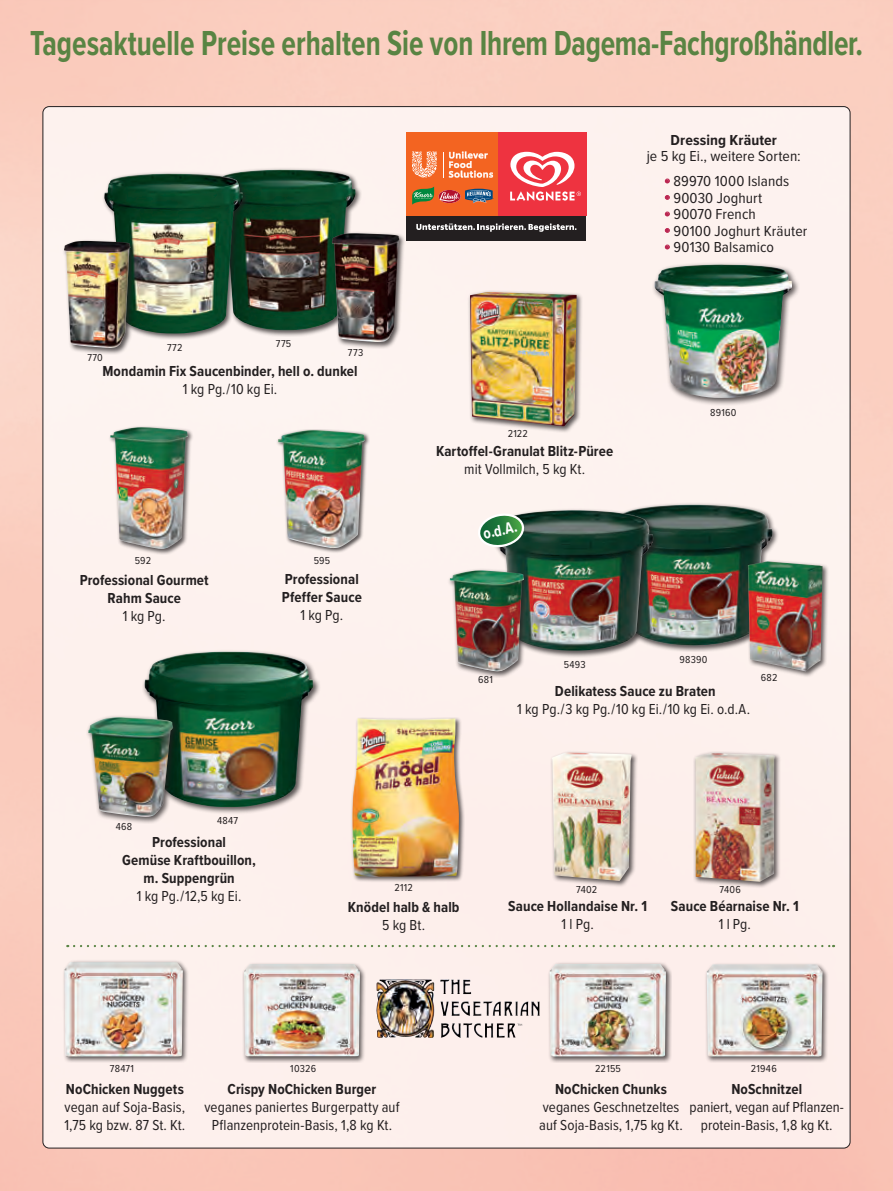
<style>
.page{position:relative;width:893px;height:1191px;background:#fff}
.page>*{position:absolute;margin:0;border:0;box-sizing:border-box;transform-origin:0 0}
.t1{font:700 36px "Proxima Nova Cond";color:#598443;scale:.84 1}
.t2{font:700 16.5px "Proxima Nova Cond";color:#fff;scale:.9 1}
.t3{font:700 15px/18px "Proxima Nova Cond";letter-spacing:.005em;color:#231f20;text-align:center}
.t4{font:15px/18px "Proxima Nova Cond";letter-spacing:.005em;color:#231f20}
.t5{font:15px "Proxima Nova Cond";letter-spacing:.005em;color:#231f20;scale:1.05 1}
.t6{font:700 15px "Proxima Nova Cond";letter-spacing:.005em;color:#231f20;scale:1.06 1}
.t7{font:10.5px "Proxima Nova Cond";letter-spacing:.025em;color:#231f20;scale:1.05 1}
.s1{font-weight:900;color:#bb2651}
</style>
<div class="page">
<img style="left:0;top:0;width:893px;height:1191px">
<div style="left:43px;top:107px;width:807px;height:1041px;background:#fdf1ee;border-radius:6px"></div>
<div style="left:406px;top:133px;width:92px;height:83px;background:#f36421"></div>
<div style="left:406px;top:216px;width:180px;height:25px;background:#231f20"></div>
<div style="left:498px;top:133px;width:88px;height:83px;background:#ee3340"></div>
<svg style="left:510px;top:152px;width:71px;height:49px"></svg>
<svg style="left:412px;top:151px;width:25px;height:26px"></svg>
<svg style="left:443px;top:151px;width:50px;height:27px"></svg>
<svg style="left:416px;top:223px;width:161px;height:9px"></svg>
<svg style="left:412px;top:187px;width:82px;height:18px"></svg>
<div style="left:652px;top:261px;width:148px;height:145px;background:#231f20;opacity:.75"></div>
<img style="left:654px;top:264px;width:138px;height:134px">
<div style="left:62px;top:959px;width:127px;height:103px;background:#231f20;opacity:.75"></div>
<img style="left:64px;top:962px;width:119px;height:94px">
<div style="left:242px;top:962px;width:125px;height:101px;background:#231f20;opacity:.75"></div>
<img style="left:244px;top:964px;width:116px;height:92px">
<div style="left:705px;top:961px;width:124px;height:101px;background:#231f20;opacity:.75"></div>
<img style="left:707px;top:964px;width:115px;height:92px">
<div style="left:548px;top:961px;width:124px;height:102px;background:#231f20;opacity:.75"></div>
<img style="left:550px;top:964px;width:116px;height:92px">
<img style="left:377px;top:979px;width:72px;height:39px">
<svg style="left:74px;top:945px;width:760px;height:2px"></svg>
<div style="left:214px;top:167px;width:148px;height:170px;background:#231f20;opacity:.75"></div>
<img style="left:216px;top:170px;width:139px;height:160px">
<div style="left:102px;top:171px;width:148px;height:169px;background:#231f20;opacity:.75"></div>
<img style="left:104px;top:174px;width:139px;height:159px">
<div style="left:62px;top:239px;width:75px;height:115px;background:#231f20;opacity:.75"></div>
<img style="left:64px;top:241px;width:66px;height:107px">
<div style="left:330px;top:231px;width:76px;height:118px;background:#231f20;opacity:.75"></div>
<img style="left:332px;top:233px;width:67px;height:109px">
<div style="left:611px;top:502px;width:168px;height:150px;background:#231f20;opacity:.75"></div>
<img style="left:614px;top:504px;width:158px;height:141px">
<div style="left:746px;top:559px;width:83px;height:119px;background:#231f20;opacity:.75"></div>
<img style="left:748px;top:561px;width:75px;height:110px">
<div style="left:493px;top:508px;width:167px;height:149px;background:#231f20;opacity:.75"></div>
<img style="left:495px;top:510px;width:158px;height:140px">
<svg style="left:478px;top:513px;width:46px;height:35px"></svg>
<div style="left:448px;top:568px;width:83px;height:110px;background:#231f20;opacity:.75"></div>
<img style="left:450px;top:570px;width:74px;height:101px">
<div style="left:350px;top:716px;width:115px;height:166px;background:#231f20;opacity:.75"></div>
<img style="left:352px;top:718px;width:107px;height:158px">
<div style="left:108px;top:425px;width:85px;height:129px;background:#231f20;opacity:.75"></div>
<img style="left:110px;top:427px;width:78px;height:122px">
<div style="left:277px;top:429px;width:93px;height:124px;background:#231f20;opacity:.75"></div>
<img style="left:278px;top:430px;width:87px;height:118px">
<div style="left:142px;top:649px;width:178px;height:165px;background:#231f20;opacity:.75"></div>
<img style="left:145px;top:651px;width:168px;height:156px">
<div style="left:86px;top:714px;width:94px;height:110px;background:#231f20;opacity:.75"></div>
<img style="left:88px;top:717px;width:85px;height:99px">
<div style="left:467px;top:290px;width:116px;height:143px;background:#231f20;opacity:.75"></div>
<img style="left:470px;top:292px;width:107px;height:134px">
<div style="left:693px;top:751px;width:88px;height:137px;background:#231f20;opacity:.75"></div>
<img style="left:695px;top:753px;width:80px;height:128px">
<div style="left:550px;top:750px;width:88px;height:137px;background:#231f20;opacity:.75"></div>
<img style="left:552px;top:752px;width:80px;height:129px">
<h1 class="t1" style="left:30px;top:16px;width:993px">Tagesaktuelle Preise erhalten Sie von Ihrem Dagema-Fachgroßhändler.</h1>
<p class="t7" style="left:87px;top:350px;width:16px">770</p>
<p class="t7" style="left:167px;top:339px;width:16px">772</p>
<p class="t7" style="left:276px;top:335px;width:16px">775</p>
<p class="t7" style="left:348px;top:345px;width:16px">773</p>
<p class="t3" style="left:102px;top:362px;width:257px">Mondamin Fix Saucenbinder, hell o. dunkel</p>
<p class="t4" style="left:183px;top:380px;width:96px">1 kg Pg. / 10 kg Ei.</p>
<p class="t7" style="left:135px;top:553px;width:17px">592</p>
<p class="t3" style="left:80px;top:570px;width:130px">Professional Gourmet<br>Rahm Sauce</p>
<p class="t4" style="left:123px;top:606px;width:44px">1 kg Pg.</p>
<p class="t7" style="left:314px;top:552px;width:17px">595</p>
<p class="t3" style="left:282px;top:570px;width:81px;text-align:left">Professional<br>Pfeffer Sauce</p>
<p class="t4" style="left:300px;top:605px;width:44px">1 kg Pg.</p>
<p class="t7" style="left:116px;top:819px;width:17px">468</p>
<p class="t7" style="left:217px;top:812px;width:22px">4847</p>
<p class="t6" style="left:671px;top:128px;width:102px">Dressing Kräuter</p>
<p class="t5" style="left:647px;top:145px;width:148px">je 5 kg Ei., weitere Sorten:</p>
<p class="t5" style="left:664px;top:170px;width:120px"><span class="s1">•</span> 89970 1000 Islands</p>
<p class="t5" style="left:664px;top:186px;width:95px"><span class="s1">•</span> 90030 Joghurt</p>
<p class="t5" style="left:664px;top:203px;width:88px"><span class="s1">•</span> 90070 French</p>
<p class="t5" style="left:664px;top:219px;width:138px"><span class="s1">•</span> 90100 Joghurt Kräuter</p>
<p class="t5" style="left:664px;top:236px;width:106px"><span class="s1">•</span> 90130 Balsamico</p>
<p class="t7" style="left:508px;top:426px;width:21px">2122</p>
<p class="t3" style="left:436px;top:442px;width:179px">Kartoffel-Granulat Blitz-Püree</p>
<p class="t4" style="left:464px;top:459px;width:122px">mit Vollmilch, 5 kg Kt.</p>
<p class="t2" style="left:481px;top:521px;width:40px;rotate:-12deg">o.d.A.</p>
<p class="t7" style="left:710px;top:405px;width:27px">89160</p>
<p class="t7" style="left:478px;top:672px;width:16px">681</p>
<p class="t7" style="left:564px;top:657px;width:22px">5493</p>
<p class="t7" style="left:679px;top:651px;width:28px">98390</p>
<p class="t3" style="left:555px;top:681px;width:162px">Delikatess Sauce zu Braten</p>
<p class="t4" style="left:517px;top:699px;width:234px">1 kg Pg. / 3 kg Pg. / 10 kg Ei. / 10 kg Ei. o.d.A.</p>
<p class="t7" style="left:761px;top:669px;width:17px">682</p>
<p class="t3" style="left:122px;top:832px;width:135px">Professional<br>Gemüse Kraftbouillon, m. Suppengrün</p>
<p class="t4" style="left:137px;top:886px;width:106px">1 kg Pg. / 12,5 kg Ei.</p>
<p class="t7" style="left:394px;top:880px;width:19px">2112</p>
<p class="t3" style="left:348px;top:897px;width:113px">Knödel halb &amp; halb</p>
<p class="t4" style="left:382px;top:915px;width:45px">5 kg Bt.</p>
<p class="t7" style="left:576px;top:881px;width:22px">7402</p>
<p class="t3" style="left:508px;top:897px;width:139px">Sauce Hollandaise Nr. 1</p>
<p class="t4" style="left:562px;top:914px;width:34px">1 l Pg.</p>
<p class="t7" style="left:720px;top:881px;width:22px">7406</p>
<p class="t3" style="left:671px;top:897px;width:128px">Sauce Béarnaise Nr. 1</p>
<p class="t4" style="left:719px;top:914px;width:34px">1 l Pg.</p>
<p class="t7" style="left:110px;top:1060px;width:25px">78471</p>
<p class="t7" style="left:290px;top:1060px;width:26px">10326</p>
<p class="t7" style="left:595px;top:1060px;width:26px">22155</p>
<p class="t7" style="left:751px;top:1060px;width:26px">21946</p>
<p class="t3" style="left:66px;top:1079px;width:119px">NoChicken Nuggets</p>
<p class="t4" style="left:64px;top:1097px;width:122px">vegan auf Soja-Basis,<br>1,75 kg bzw. 87 St. Kt.</p>
<p class="t3" style="left:228px;top:1079px;width:150px">Crispy NoChicken Burger</p>
<p class="t4" style="left:204px;top:1097px;width:197px;text-align:center">veganes paniertes Burgerpatty auf<br>Pflanzenprotein-Basis, 1,8 kg Kt.</p>
<p class="t3" style="left:555px;top:1079px;width:114px">NoChicken Chunks</p>
<p class="t4" style="left:539px;top:1097px;width:145px">veganes Geschnetzeltes auf Soja-Basis, 1,75 kg Kt.</p>
<p class="t3" style="left:731px;top:1079px;width:72px">NoSchnitzel</p>
<p class="t4" style="left:690px;top:1097px;width:155px;text-align:center">paniert, vegan auf Pflanzen&shy;protein-Basis, 1,8 kg Kt.</p>
</div>
